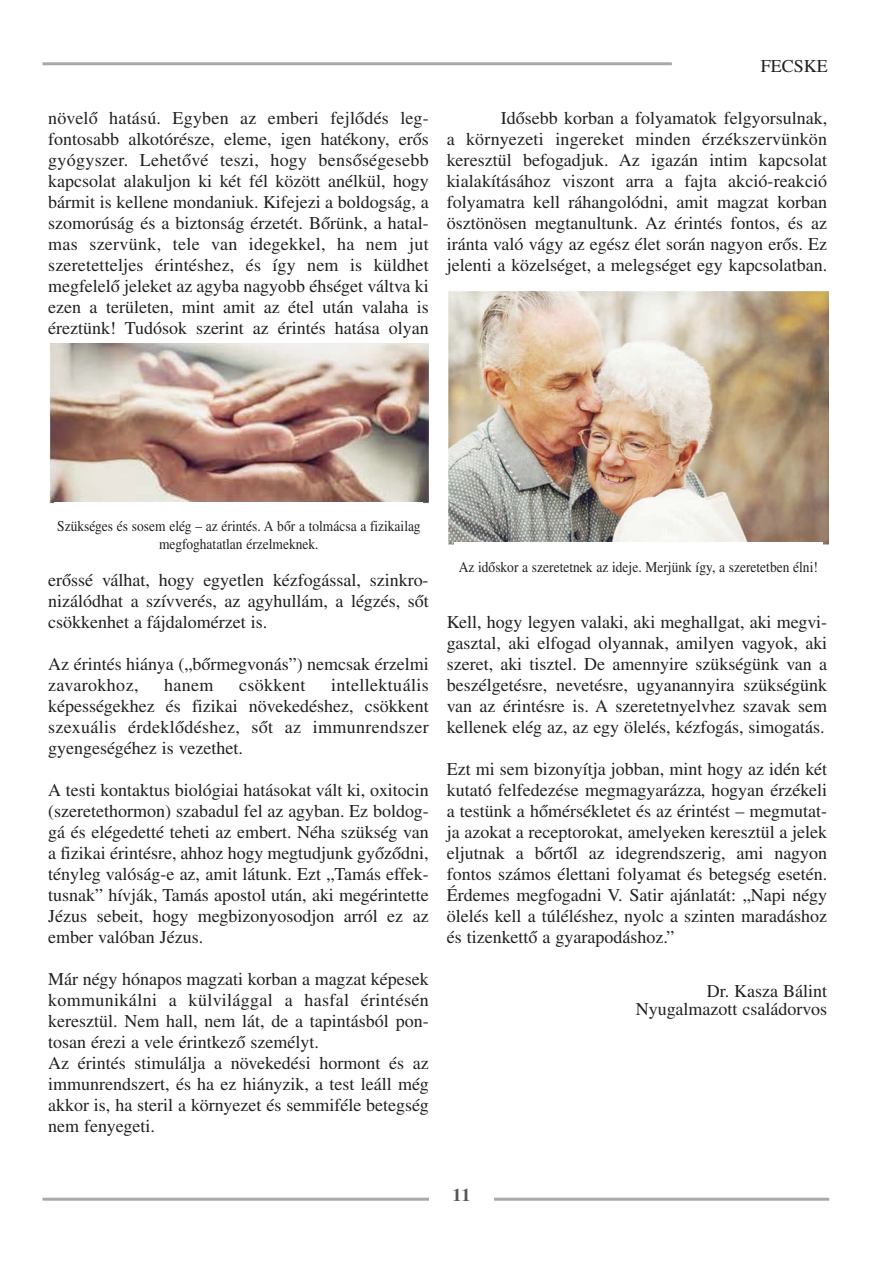
<style>
.page{position:relative;width:893px;height:1263px;background:#fff}
.page>*{position:absolute;margin:0;border:0;box-sizing:border-box;transform-origin:0 0}
.t1{font:18px/21px "Times CE";color:#231f20;text-align:justify}
.t2{font:18px "Times CE";letter-spacing:.02em;color:#231f20}
.t3{font:700 18px "Times CE";color:#57585a}
.t4{font:15px/18px "Times CE";color:#231f20;text-align:center;scale:.9 1}
</style>
<div class="page">
<hr style="left:43px;top:1198px;width:786px;height:3px;background:#a8a9ad">
<div style="left:429px;top:1184px;width:65px;height:25px;background:#fff"></div>
<hr style="left:43px;top:62px;width:629px;height:3px;background:#a8a9ad">
<img style="left:50px;top:343px;width:379px;height:160px">
<div style="left:55px;top:502px;width:368px;height:57px;background:#fff"></div>
<img style="left:449px;top:291px;width:379px;height:253px">
<div style="left:454px;top:542px;width:369px;height:58px;background:#fff"></div>
<p class="t1" style="left:48px;top:107px;width:382px">növelő hatású. Egyben az emberi fejlődés leg&shy;fontosabb alkotórésze, eleme, igen hatékony, erős gyógyszer. Lehetővé teszi, hogy bensőségesebb kapcsolat alakuljon ki két fél között anélkül, hogy bármit is kellene mondaniuk. Kifejezi a boldogság, a szomorúság és a biztonság érzetét. Bőrünk, a hatal&shy;mas szervünk, tele van idegekkel, ha nem jut szeretetteljes érintéshez, és így nem is küldhet megfelelő jeleket az agyba nagyobb éhséget váltva ki ezen a területen, mint amit az étel után valaha is éreztünk! Tudósok szerint az érintés hatása olyan</p>
<p class="t1" style="left:761px;top:55px;width:69px">FECSKE</p>
<p class="t1" style="left:447px;top:107px;width:382px;text-indent:54px">Idősebb korban a folyamatok felgyorsulnak, a környezeti ingereket minden érzékszervünkön keresztül befogadjuk. Az igazán intim kapcsolat kialakításához viszont arra a fajta akció-reakció folyamatra kell ráhangolódni, amit magzat korban ösztönösen megtanultunk. Az érintés fontos, és az iránta való vágy az egész élet során nagyon erős. Ez jelenti a közelséget, a melegséget egy kapcsolatban.</p>
<p class="t4" style="left:57px;top:517px;width:405px">Szükséges és sosem elég – az érintés. A bőr a tolmácsa a fizikailag megfoghatatlan érzelmeknek.</p>
<p class="t1" style="left:48px;top:569px;width:382px">erőssé válhat, hogy egyetlen kézfogással, szinkro&shy;nizálódhat a szívverés, az agyhullám, a légzés, sőt csökkenhet a fájdalomérzet is.</p>
<p class="t1" style="left:48px;top:653px;width:382px">Az érintés hiánya („bőrmegvonás”) nemcsak érzelmi zavarokhoz,</p>
<p class="t1" style="left:48px;top:674px;width:382px;text-indent:283px">intellektuális képességekhez és fizikai növekedéshez, csökkent szexuális érdeklődéshez, sőt az immunrendszer gyengeségéhez is vezethet.</p>
<p class="t1" style="left:48px;top:779px;width:382px">A testi kontaktus biológiai hatásokat vált ki, oxitocin (szeretethormon) szabadul fel az agyban. Ez boldog&shy;gá és elégedetté teheti az embert. Néha szükség van a fizikai érintésre, ahhoz hogy megtudjunk győződni, tényleg valóság-e az, amit látunk. Ezt „Tamás effek&shy;tusnak” hívják, Tamás apostol után, aki megérintette Jézus sebeit, hogy megbizonyosodjon arról ez az ember valóban Jézus.</p>
<p class="t1" style="left:48px;top:968px;width:382px;text-align:left">Már négy hónapos magzati korban a magzat képesek kommunikálni a külvilággal a hasfal érintésén keresztül. Nem hall, nem lát, de a tapintásból pon&shy;tosan érezi a vele érintkező személyt.<br>Az érintés stimulálja a növekedési hormont és az immunrendszert, és ha ez hiányzik, a test leáll még akkor is, ha steril a környezet és semmiféle betegség nem fenyegeti.</p>
<p class="t1" style="left:164px;top:674px;width:51px">hanem</p>
<p class="t2" style="left:239px;top:675px;width:68px">csökkent</p>
<p class="t4" style="left:459px;top:558px;width:401px">Az időskor a szeretetnek az ideje. Merjünk így, a szeretetben élni!</p>
<p class="t1" style="left:447px;top:611px;width:382px">Kell, hogy legyen valaki, aki meghallgat, aki megvi&shy;gasztal, aki elfogad olyannak, amilyen vagyok, aki szeret, aki tisztel. De amennyire szükségünk van a beszélgetésre, nevetésre, ugyanannyira szükségünk van az érintésre is. A szeretetnyelvhez szavak sem kellenek elég az, az egy ölelés, kézfogás, simogatás.</p>
<p class="t1" style="left:447px;top:758px;width:382px">Ezt mi sem bizonyítja jobban, mint hogy az idén két kutató felfedezése megmagyarázza, hogyan érzékeli a testünk a hőmérsékletet és az érintést – megmutat&shy;ja azokat a receptorokat, amelyeken keresztül a jelek eljutnak a bőrtől az idegrendszerig, ami nagyon fontos számos élettani folyamat és betegség esetén.<br>Érdemes megfogadni V. Satir ajánlatát: „Napi négy ölelés kell a túléléshez, nyolc a szinten maradáshoz és tizenkettő a gyarapodáshoz.”</p>
<p class="t1" style="left:636px;top:982px;width:193px;line-height:18px;text-align:right">Dr. Kasza Bálint<br>Nyugalmazott családorvos</p>
<p class="t3" style="left:453px;top:1184px;width:19px">11</p>
</div>
